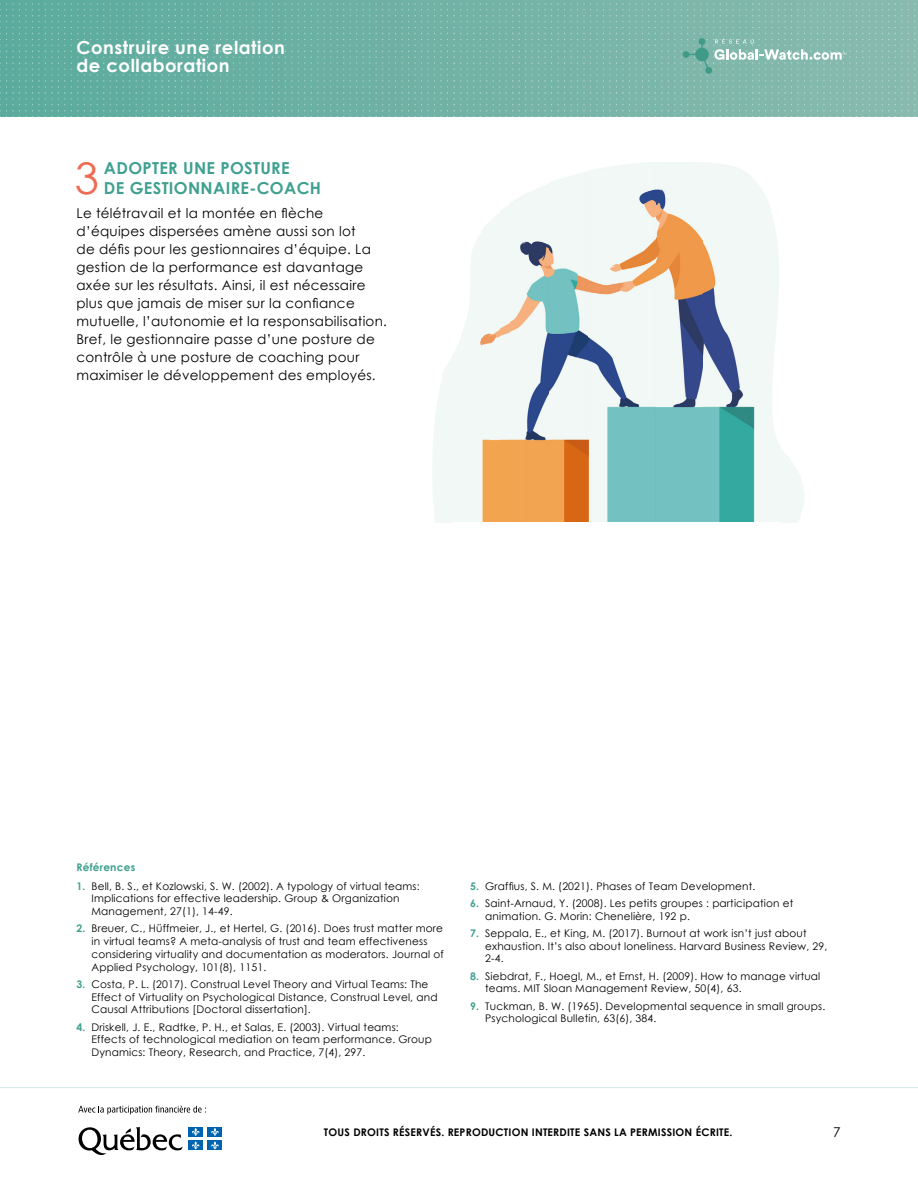
<style>
.page{position:relative;width:918px;height:1188px;background:#fff}
.page>*{position:absolute;margin:0;border:0;box-sizing:border-box;transform-origin:0 0}
.t1{font:43.65px "Century Gothic";color:#ed6c53}
.t2{font:700 18px/18px "Century Gothic";letter-spacing:.03em;color:#fff}
.t3{font:700 16.5px/19.5px "Century Gothic";letter-spacing:.02em;color:#3fa090}
.t4{font:13.5px/18px "Century Gothic";letter-spacing:.02em;color:#000}
.t5{font:10.5px/12.8px "Century Gothic";letter-spacing:.015em;color:#000}
.t6{font:700 10.5px "Century Gothic";letter-spacing:.02em;color:#000}
.t7{font:700 10.5px "Century Gothic";letter-spacing:.02em;color:#3fa090}
.s1{font-weight:700;color:#3fa090}
</style>
<div class="page">
<hr style="left:0;top:1087px;width:918px;height:1px;background:#d1e9e7">
<img style="left:0;top:0;width:918px;height:117px">
<svg style="left:682px;top:38px;width:165px;height:36px"></svg>
<img style="left:588px;top:162px;width:164px;height:360px">
<img style="left:548px;top:172px;width:40px;height:350px">
<img style="left:752px;top:178px;width:10px;height:344px">
<img style="left:529px;top:184px;width:19px;height:338px">
<img style="left:509px;top:193px;width:20px;height:329px">
<img style="left:500px;top:205px;width:9px;height:317px">
<img style="left:490px;top:213px;width:10px;height:309px">
<img style="left:480px;top:221px;width:10px;height:301px">
<div style="left:441px;top:359px;width:10px;height:163px;background:#f1f8f5"></div>
<svg style="left:79px;top:1127px;width:104px;height:28px"></svg>
<div style="left:188px;top:1127px;width:15px;height:9px;background:#0063af"></div>
<div style="left:208px;top:1127px;width:14px;height:9px;background:#0063af"></div>
<div style="left:188px;top:1141px;width:15px;height:9px;background:#0063af"></div>
<svg style="left:192px;top:1128px;width:8px;height:22px"></svg>
<div style="left:208px;top:1141px;width:14px;height:9px;background:#0063af"></div>
<svg style="left:211px;top:1128px;width:8px;height:22px"></svg>
<svg style="left:78px;top:1106px;width:128px;height:8px"></svg>
<h2 class="t2" style="left:76px;top:37px;width:210px">Construire une relation de collaboration</h2>
<h1 class="t1" style="left:75px;top:148px;width:26px">3</h1>
<h3 class="t3" style="left:104px;top:158px;width:219px">ADOPTER UNE POSTURE<br>DE GESTIONNAIRE-COACH</h3>
<p class="t4" style="left:76px;top:204px;width:312px">Le télétravail et la montée en flèche d’équipes dispersées amène aussi son lot<br>de défis pour les gestionnaires d’équipe. La gestion de la performance est davantage axée sur les résultats. Ainsi, il est nécessaire plus que jamais de miser sur la confiance mutuelle, l’autonomie et la responsabilisation.<br>Bref, le gestionnaire passe d’une posture de contrôle à une posture de coaching pour maximiser le développement des employés.</p>
<p class="t7" style="left:76px;top:859px;width:60px">Références</p>
<p class="t5" style="left:92px;top:879px;width:330px;text-indent:-15px"><span class="s1">1.</span> Bell, B. S., et Kozlowski, S. W. (2002). A typology of virtual teams:<br>Implications for effective leadership. Group &amp; Organization<br>Management, 27(1), 14-49.</p>
<p class="t5" style="left:92px;top:922px;width:354px;text-indent:-15px"><span class="s1">2.</span> Breuer, C., Hüffmeier, J., et Hertel, G. (2016). Does trust matter more in virtual teams? A meta-analysis of trust and team effectiveness considering virtuality and documentation as moderators. Journal of Applied Psychology, 101(8), 1151.</p>
<p class="t5" style="left:92px;top:977px;width:348px;text-indent:-15px"><span class="s1">3.</span> Costa, P. L. (2017). Construal Level Theory and Virtual Teams: The<br>Effect of Virtuality on Psychological Distance, Construal Level, and<br>Causal Attributions [Doctoral dissertation].</p>
<p class="t5" style="left:92px;top:1020px;width:342px;text-indent:-15px"><span class="s1">4.</span> Driskell, J. E., Radtke, P. H., et Salas, E. (2003). Virtual teams:<br>Effects of technological mediation on team performance. Group<br>Dynamics: Theory, Research, and Practice, 7(4), 297.</p>
<p class="t5" style="left:470px;top:879px;width:287px"><span class="s1">5.</span> Graffius, S. M. (2021). Phases of Team Development.</p>
<p class="t5" style="left:485px;top:896px;width:310px;text-indent:-15px"><span class="s1">6.</span> Saint-Arnaud, Y. (2008). Les petits groupes : participation et animation. G. Morin: Chenelière, 192 p.</p>
<p class="t5" style="left:485px;top:926px;width:344px;text-indent:-15px"><span class="s1">7.</span> Seppala, E., et King, M. (2017). Burnout at work isn’t just about exhaustion. It’s also about loneliness. Harvard Business Review, 29,<br>2-4.</p>
<p class="t5" style="left:485px;top:969px;width:337px;text-indent:-15px"><span class="s1">8.</span> Siebdrat, F., Hoegl, M., et Ernst, H. (2009). How to manage virtual teams. MIT Sloan Management Review, 50(4), 63.</p>
<p class="t5" style="left:485px;top:999px;width:342px;text-indent:-15px"><span class="s1">9.</span> Tuckman, B. W. (1965). Developmental sequence in small groups.<br>Psychological Bulletin, 63(6), 384.</p>
<p class="t6" style="left:324px;top:1124px;width:410px">TOUS DROITS RÉSERVÉS. REPRODUCTION INTERDITE SANS LA PERMISSION ÉCRITE.</p>
<p class="t4" style="left:833px;top:1123px;width:9px">7</p>
</div>
